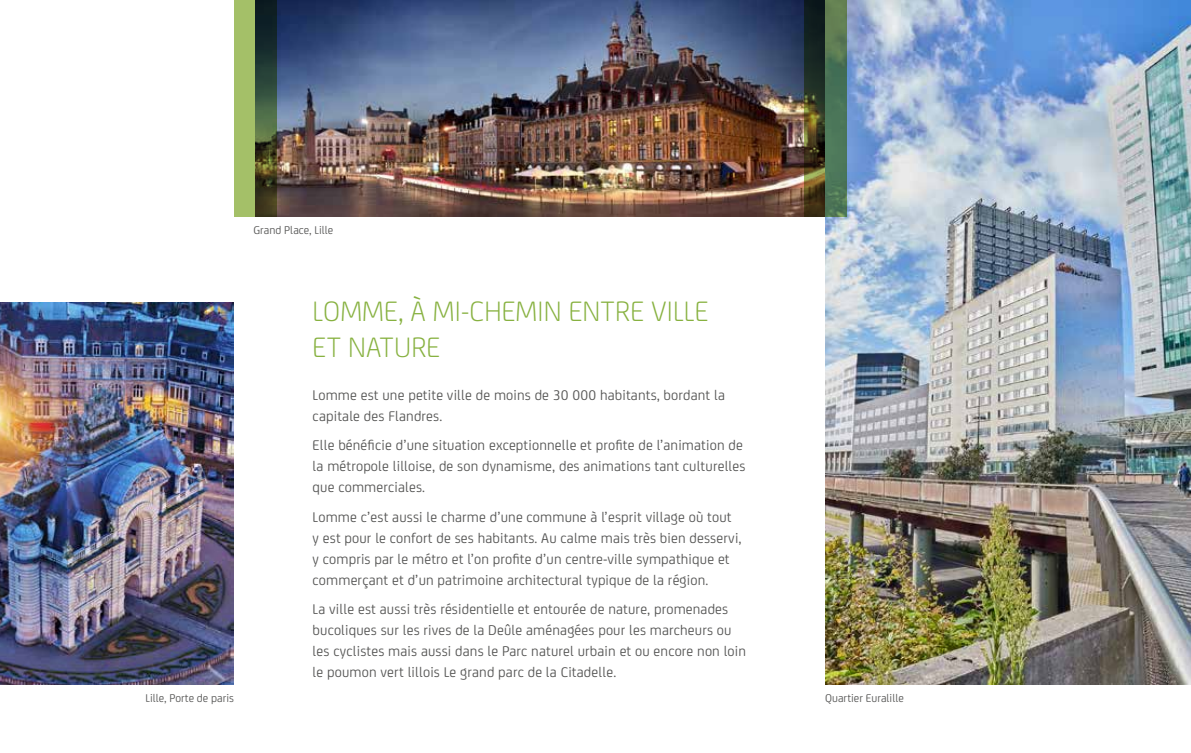
<style>
.page{position:relative;width:1191px;height:753px;background:#fff}
.page>*{position:absolute;margin:0;border:0;box-sizing:border-box;transform-origin:0 0}
.t1{font:300 30px/36px "Nexity";letter-spacing:.005em;color:#87b140}
.t2{font:15px/21px "Nexity";letter-spacing:.01em;color:#575756}
.t3{font:12px "Nexity";color:#575756}
</style>
<div class="page">
<img style="left:276px;top:0;width:528px;height:217px">
<img style="left:0;top:302px;width:234px;height:383px">
<img style="left:825px;top:0;width:366px;height:685px">
<svg style="left:234px;top:0;width:42px;height:217px;background:#6e834c"></svg>
<svg style="left:804px;top:0;width:42px;height:217px;background:#42553a"></svg>
<p class="t3" style="left:253px;top:222px;width:81px">Grand Place, Lille</p>
<h1 class="t1" style="left:313px;top:292px;width:397px">LOMME, À MI-CHEMIN ENTRE VILLE<br>ET NATURE</h1>
<p class="t2" style="left:313px;top:383px;width:414px">Lomme est une petite ville de moins de 30 000 habitants, bordant la capitale des Flandres.</p>
<p class="t2" style="left:313px;top:433px;width:434px">Elle bénéficie d’une situation exceptionnelle et profite de l’animation de la métropole lilloise, de son dynamisme, des animations tant culturelles que commerciales.</p>
<p class="t2" style="left:313px;top:505px;width:430px">Lomme c’est aussi le charme d’une commune à l’esprit village où tout y est pour le confort de ses habitants. Au calme mais très bien desservi, y compris par le métro et l’on profite d’un centre-ville sympathique et commerçant et d’un patrimoine architectural typique de la région.</p>
<p class="t2" style="left:313px;top:597px;width:435px">La ville est aussi très résidentielle et entourée de nature, promenades bucoliques sur les rives de la Deûle aménagées pour les marcheurs ou les cyclistes mais aussi dans le Parc naturel urbain et ou encore non loin le poumon vert lillois Le grand parc de la Citadelle.</p>
<p class="t3" style="left:145px;top:690px;width:90px">Lille, Porte de paris</p>
<p class="t3" style="left:825px;top:690px;width:80px">Quartier Euralille</p>
</div>
